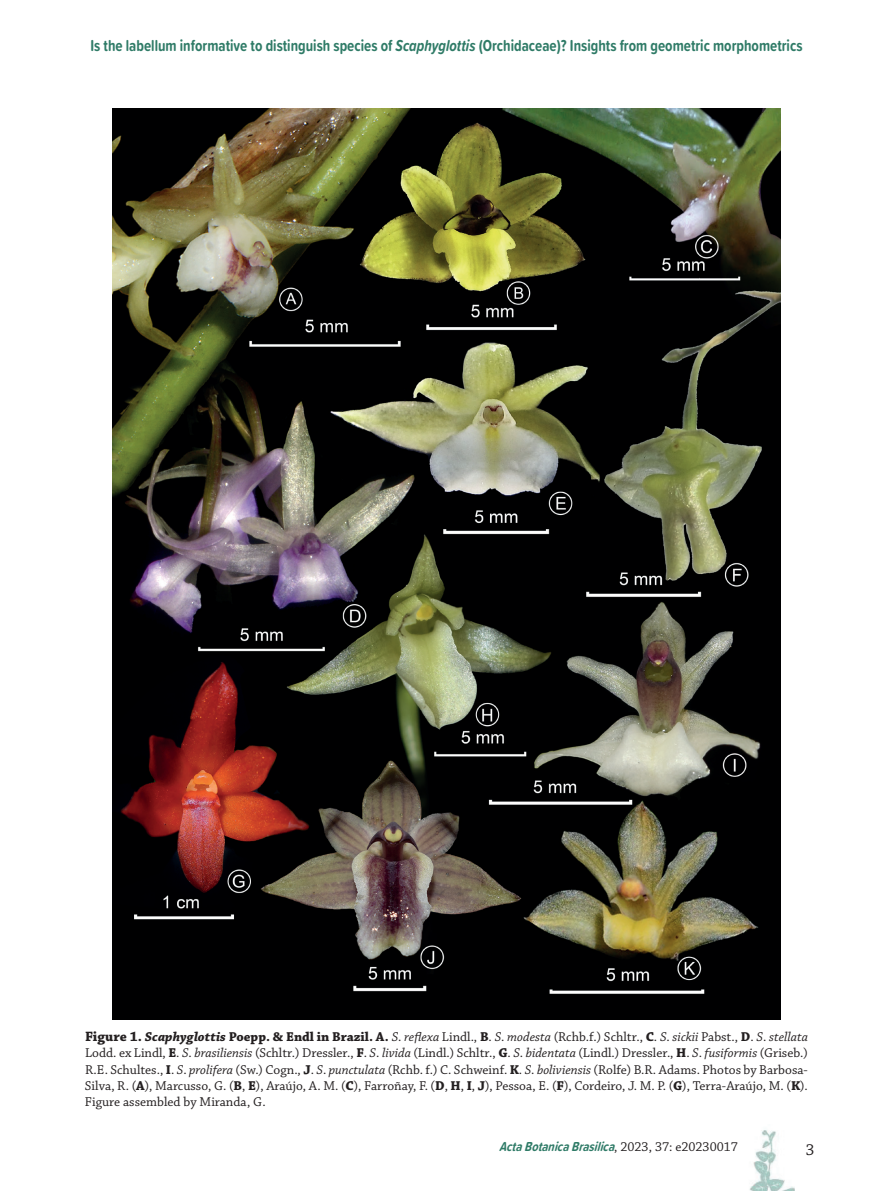
<style>
.page{position:relative;width:893px;height:1191px;background:#fff}
.page>*{position:absolute;margin:0;border:0;box-sizing:border-box;transform-origin:0 0}
.t1{font:700 16.5px "Proxima Soft Cond";color:#2f7b67;scale:.91 1}
.t2{font:16.5px "Chaparral Pro";color:#231f20}
.t3{font:13.5px/16.2px "Chaparral Pro";color:#231f20;text-align:justify}
.t4{font:italic 700 13.5px "Proxima Soft Cond";color:#2f7b67;scale:.95 1}
.s1{font-style:italic}
.s2{font-weight:700;font-size:14.25px}
.s3{font-weight:700;font-style:italic}
.s4{font-weight:700}
.s5{font-family:"Chaparral Pro";font-weight:400;font-style:normal;color:#231f20}
</style>
<div class="page">
<img style="left:749px;top:1130px;width:45px;height:61px">
<img style="left:113px;top:108px;width:667px;height:912px">
<p class="t1" style="left:90px;top:33px;width:784px">Is the labellum informative to distinguish species of <span class="s1">Scaphyglottis</span> (Orchidaceae)? Insights from geometric morphometrics</p>
<p class="t3" style="left:85px;top:1029px;width:724px"><span class="s2">Figure 1.</span> <span class="s3">Scaphyglottis</span> <span class="s4">Poepp. &amp; Endl in Brazil. A.</span> <span class="s1">S</span>. <span class="s1">reflexa</span> Lindl., <span class="s4">B</span>. <span class="s1">S</span>. <span class="s1">modesta</span> (Rchb.f.) Schltr., <span class="s4">C</span>. <span class="s1">S</span>. <span class="s1">sickii</span> Pabst., <span class="s4">D</span>. <span class="s1">S</span>. <span class="s1">stellata </span>Lodd. ex Lindl, <span class="s4">E</span>. <span class="s1">S</span>. <span class="s1">brasiliensis</span> (Schltr.) Dressler., <span class="s4">F</span>. <span class="s1">S</span>. <span class="s1">livida</span> (Lindl.) Schltr., <span class="s4">G</span>. <span class="s1">S</span>. <span class="s1">bidentata</span> (Lindl.) Dressler., <span class="s4">H</span>. <span class="s1">S</span>. <span class="s1">fusiformis</span> (Griseb.)<br>R.E. Schultes., <span class="s4">I</span>. <span class="s1">S</span>. <span class="s1">prolifera</span> (Sw.) Cogn., <span class="s4">J</span>. <span class="s1">S</span>. <span class="s1">punctulata</span> (Rchb. f.) C. Schweinf. <span class="s4">K</span>. <span class="s1">S</span>. <span class="s1">boliviensis</span> (Rolfe) B.R. Adams. Photos by Barbosa-Silva, R. (<span class="s4">A</span>), Marcusso, G. (<span class="s4">B</span>, <span class="s4">E</span>), Araújo, A. M. (<span class="s4">C</span>), Farroñay, F. (<span class="s4">D</span>, <span class="s4">H</span>, <span class="s4">I</span>, <span class="s4">J</span>), Pessoa, E. (<span class="s4">F</span>), Cordeiro, J. M. P. (<span class="s4">G</span>), Terra-Araújo, M. (<span class="s4">K</span>).<br>Figure assembled by Miranda, G.</p>
<p class="t4" style="left:499px;top:1136px;width:253px">ActaBotanicaBrasilica<span class="s5">, 2 0 2 3 , 3 7 : e 2 0 2 3 0 0 1 7</span></p>
<p class="t2" style="left:806px;top:1141px;width:10px">3</p>
</div>
